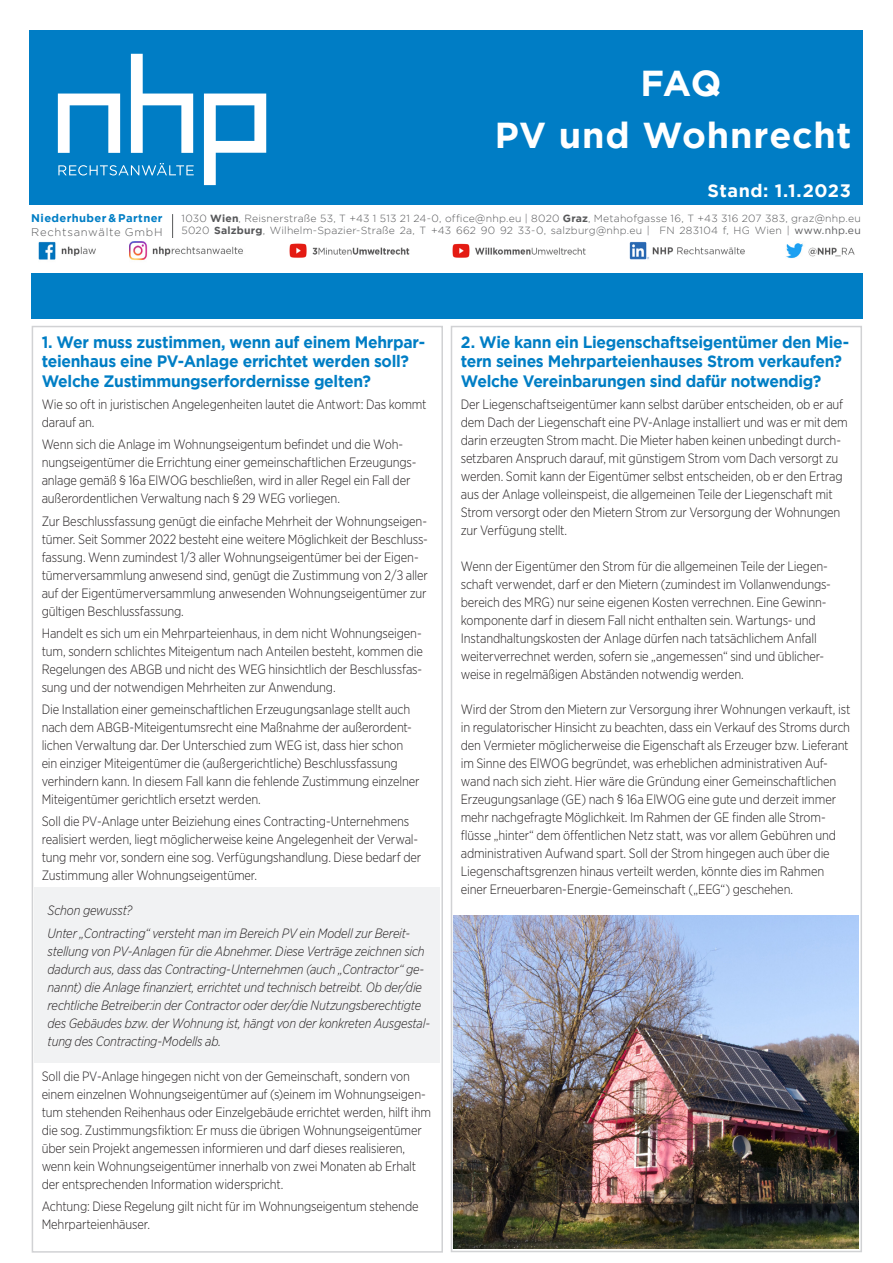
<style>
.page{position:relative;width:893px;height:1263px;background:#fff}
.page>*{position:absolute;margin:0;border:0;box-sizing:border-box;transform-origin:0 0}
.t1{font:700 36px "Gotham";letter-spacing:.02em;color:#fff}
.t2{font:700 18px "Gotham";letter-spacing:.025em;color:#fff}
.Text{font:700 16.5px/19.5px "Gotham";letter-spacing:-.02em;color:#007ec5;scale:.95 1}
.Text-2{font:300 13.5px/18px "Gotham Narrow";letter-spacing:-.01em;color:#231f20;scale:.95 1}
.Text-3{font:italic 300 13.5px/18px "Gotham Narrow";letter-spacing:-.015em;color:#231f20;scale:.95 1}
.t3{font:700 11.1px "Gotham";letter-spacing:.035em;color:#007ec5}
.t4{font:300 11.1px "Gotham";letter-spacing:.065em;color:#57585a}
.t5{font:300 10.35px/12.5px "Gotham";letter-spacing:.02em;color:#57585a}
.s1{font-weight:700}
.s2{font-weight:400}
</style>
<div class="page">
<div style="left:29px;top:30px;width:834px;height:174px;background:#007dc5"></div>
<svg style="left:172px;top:214px;width:1px;height:24px"></svg>
<svg style="left:58px;top:163px;width:136px;height:13px"></svg>
<svg style="left:58px;top:94px;width:62px;height:59px"></svg>
<svg style="left:131px;top:54px;width:62px;height:99px"></svg>
<svg style="left:204px;top:94px;width:62px;height:91px"></svg>
<img style="left:38px;top:241px;width:58px;height:19px">
<img style="left:130px;top:241px;width:113px;height:20px">
<img style="left:629px;top:242px;width:116px;height:18px">
<img style="left:290px;top:243px;width:120px;height:15px">
<img style="left:786px;top:243px;width:69px;height:16px">
<img style="left:453px;top:243px;width:133px;height:15px">
<div style="left:32px;top:326px;width:411px;height:926px;border:2px solid #d1d2d4"></div>
<div style="left:31px;top:273px;width:831px;height:46px;background:#007ec5"></div>
<div style="left:35px;top:888px;width:405px;height:175px;background:#f1f2f3"></div>
<div style="left:451px;top:326px;width:411px;height:926px;border:2px solid #d1d2d4"></div>
<img style="left:454px;top:915px;width:405px;height:334px">
<h1 class="t1" style="left:640px;top:62px;width:82px">FAQ</h1>
<h1 class="t1" style="left:495px;top:115px;width:358px">PV und Wohnrecht</h1>
<p class="t3" style="left:31px;top:212px;width:133px">Niederhuber &amp; Partner</p>
<p class="t4" style="left:31px;top:226px;width:133px">Rechtsanwälte GmbH</p>
<h2 class="t2" style="left:708px;top:180px;width:145px">Stand: 1.1.2023</h2>
<p class="t5" style="left:181px;top:212px;width:681px">1030 <span class="s1">Wien</span>, Reisnerstraße 53, T +43 1 513 21 24-0, office@nhp.eu | 8020 <span class="s1">Graz</span>, Metahofgasse 16, T +43 316 207 383, graz@nhp.eu<br>5020 <span class="s1">Salzburg</span>, Wilhelm-Spazier-Straße 2a, T +43 662 90 92 33-0, salzburg@nhp.eu | FN 283104 f, HG Wien | <span class="s2">www.nhp.eu</span></p>
<p class="Text" style="left:42px;top:332px;width:405px">1. Wer muss zustimmen, wenn auf einem Mehrpar&shy;teienhaus eine PV-Anlage errichtet werden soll?<br>Welche Zustimmungserfordernisse gelten?</p>
<p class="Text-2" style="left:42px;top:395px;width:407px">Wie so oft in juristischen Angelegenheiten lautet die Antwort: Das kommt darauf an.</p>
<p class="Text-2" style="left:42px;top:435px;width:396px">Wenn sich die Anlage im Wohnungseigentum befindet und die Woh&shy;nungseigentümer die Errichtung einer gemeinschaftlichen Erzeugungs&shy;anlage gemäß § 16a ElWOG beschließen, wird in aller Regel ein Fall der außerordentlichen Verwaltung nach § 29 WEG vorliegen.</p>
<p class="Text-2" style="left:42px;top:511px;width:408px">Zur Beschlussfassung genügt die einfache Mehrheit der Wohnungseigen&shy;tümer. Seit Sommer 2022 besteht eine weitere Möglichkeit der Beschluss&shy;fassung. Wenn zumindest 1/3 aller Wohnungseigentümer bei der Eigen&shy;tümerversammlung anwesend sind, genügt die Zustimmung von 2/3 aller auf der Eigentümerversammlung anwesenden Wohnungseigentümer zur gültigen Beschlussfassung.</p>
<p class="Text-2" style="left:42px;top:624px;width:403px;text-align:justify">Handelt es sich um ein Mehrparteienhaus, in dem nicht Wohnungseigen&shy;tum, sondern schlichtes Miteigentum nach Anteilen besteht, kommen die Regelungen des ABGB und nicht des WEG hinsichtlich der Beschlussfas&shy;sung und der notwendigen Mehrheiten zur Anwendung.</p>
<p class="Text-2" style="left:42px;top:700px;width:399px">Die Installation einer gemeinschaftlichen Erzeugungsanlage stellt auch nach dem ABGB-Miteigentumsrecht eine Maßnahme der außerordent&shy;lichen Verwaltung dar. Der Unterschied zum WEG ist, dass hier schon ein einziger Miteigentümer die (außergerichtliche) Beschlussfassung verhindern kann. In diesem Fall kann die fehlende Zustimmung einzelner Miteigentümer gerichtlich ersetzt werden.</p>
<p class="Text-2" style="left:42px;top:812px;width:401px">Soll die PV-Anlage unter Beiziehung eines Contracting-Unternehmens realisiert werden, liegt möglicherweise keine Angelegenheit der Verwal&shy;tung mehr vor, sondern eine sog. Verfügungshandlung. Diese bedarf der Zustimmung aller Wohnungseigentümer.</p>
<p class="Text-3" style="left:48px;top:901px;width:91px">Schon gewusst?</p>
<p class="Text-3" style="left:48px;top:924px;width:404px">Unter „Contracting“ versteht man im Bereich PV ein Modell zur Bereit&shy;stellung von PV-Anlagen für die Abnehmer. Diese Verträge zeichnen sich dadurch aus, dass das Contracting-Unternehmen (auch „Contractor“ ge&shy;nannt) die Anlage finanziert, errichtet und technisch betreibt. Ob der/die rechtliche Betreiber:in der Contractor oder der/die Nutzungsberechtigte des Gebäudes bzw. der Wohnung ist, hängt von der konkreten Ausgestal&shy;tung des Contracting-Modells ab.</p>
<p class="Text-2" style="left:42px;top:1067px;width:412px">Soll die PV-Anlage hingegen nicht von der Gemeinschaft, sondern von einem einzelnen Wohnungseigentümer auf (s)einem im Wohnungseigen&shy;tum stehenden Reihenhaus oder Einzelgebäude errichtet werden, hilft ihm die sog. Zustimmungsfiktion: Er muss die übrigen Wohnungseigentümer über sein Projekt angemessen informieren und darf dieses realisieren, wenn kein Wohnungseigentümer innerhalb von zwei Monaten ab Erhalt der entsprechenden Information widerspricht.</p>
<p class="Text-2" style="left:42px;top:1197px;width:398px">Achtung: Diese Regelung gilt nicht für im Wohnungseigentum stehende<br>Mehrparteienhäuser.</p>
<p class="Text" style="left:461px;top:332px;width:410px">2. Wie kann ein Liegenschaftseigentümer den Mie&shy;tern seines Mehrparteienhauses Strom verkaufen?<br>Welche Vereinbarungen sind dafür notwendig?</p>
<p class="Text-2" style="left:461px;top:395px;width:409px">Der Liegenschaftseigentümer kann selbst darüber entscheiden, ob er auf dem Dach der Liegenschaft eine PV-Anlage installiert und was er mit dem darin erzeugten Strom macht. Die Mieter haben keinen unbedingt durch&shy;setzbaren Anspruch darauf, mit günstigem Strom vom Dach versorgt zu werden. Somit kann der Eigentümer selbst entscheiden, ob er den Ertrag aus der Anlage volleinspeist, die allgemeinen Teile der Liegenschaft mit Strom versorgt oder den Mietern Strom zur Versorgung der Wohnungen zur Verfügung stellt.</p>
<p class="Text-2" style="left:461px;top:556px;width:391px">Wenn der Eigentümer den Strom für die allgemeinen Teile der Liegen&shy;schaft verwendet, darf er den Mietern (zumindest im Vollanwendungs&shy;bereich des MRG) nur seine eigenen Kosten verrechnen. Eine Gewinn&shy;komponente darf in diesem Fall nicht enthalten sein. Wartungs- und Instandhaltungskosten der Anlage dürfen nach tatsächlichem Anfall weiterverrechnet werden, sofern sie „angemessen“ sind und üblicher&shy;weise in regelmäßigen Abständen notwendig werden.</p>
<p class="Text-2" style="left:461px;top:700px;width:412px">Wird der Strom den Mietern zur Versorgung ihrer Wohnungen verkauft, ist in regulatorischer Hinsicht zu beachten, dass ein Verkauf des Stroms durch den Vermieter möglicherweise die Eigenschaft als Erzeuger bzw. Lieferant im Sinne des ElWOG begründet, was erheblichen administrativen Auf&shy;wand nach sich zieht. Hier wäre die Gründung einer Gemeinschaftlichen Erzeugungsanlage (GE) nach § 16a ElWOG eine gute und derzeit immer mehr nachgefragte Möglichkeit. Im Rahmen der GE finden alle Strom&shy;flüsse „hinter“ dem öffentlichen Netz statt, was vor allem Gebühren und administrativen Aufwand spart. Soll der Strom hingegen auch über die Liegenschaftsgrenzen hinaus verteilt werden, könnte dies im Rahmen einer Erneuerbaren-Energie-Gemeinschaft („EEG“) geschehen.</p>
</div>
